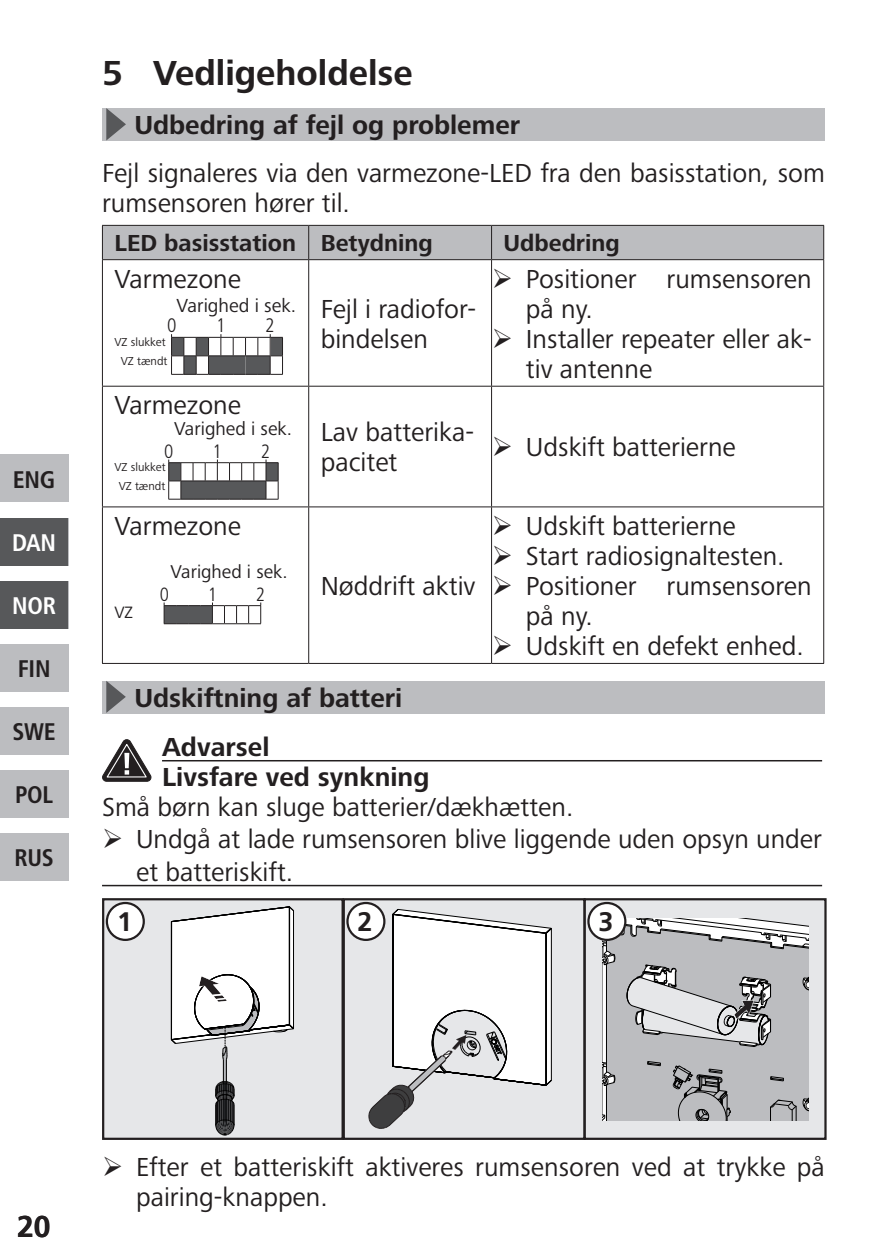
<style>
.page{position:relative;width:893px;height:1259px;background:#fff}
.page>*{position:absolute;margin:0;border:0;box-sizing:border-box;transform-origin:0 0}
.t1{font:700 36px "Frutiger Next LTW1 G";color:#231f20}
.t2{font:700 30px "Frutiger LT Com";color:#231f20}
.dan_nor_Fließtext{font:27px/30px "Frutiger Next LTW1 G";color:#231f20}
.dan_nor_Themenübersc{font:700 27px "Frutiger Next LTW1 G";color:#231f20}
.eng-Fließtext{font:27px "Frutiger Next LTW1 G";color:#231f20}
.dan_nor_Art_der_Gefa{font:700 27px "Frutiger Next LTW1 G";color:#231f20}
.dan_nor_Signalwort{font:700 27px "Frutiger Next LTW1 G";color:#231f20}
.t3{font:700 26.7px "Frutiger LT Com";color:#231f20}
.dan_nor_Fließtext_Bo{font:700 24px "Frutiger Next LTW1 G";color:#231f20}
.t4{font:700 condensed 24px "Frutiger LT Com";letter-spacing:-.01em;color:#231f20}
.t5{font:700 condensed 24px "Frutiger LT Com";letter-spacing:-.01em;color:#fff}
.t6{font:19.5px "Frutiger Next LTW1 G";color:#231f20}
.t7{font:300 condensed 19.5px "Frutiger LT";color:#231f20}
.t8{font:19.2px "Frutiger Next LTW1 G";color:#231f20}
.t9{font:300 condensed 19.2px "Frutiger LT";color:#231f20}
.t10{font:17.1px "Frutiger Next LTW1 G";color:#231f20}
.t11{font:12px/19.5px "Frutiger Next LTW1 G";color:#231f20;text-align:center}
</style>
<div class="page">
<div style="left:0;top:518px;width:68px;height:47px;background:#57585a"></div>
<div style="left:0;top:581px;width:68px;height:47px;background:#57585a"></div>
<div style="left:0;top:644px;width:68px;height:47px;background:#bcbdc0"></div>
<div style="left:0;top:707px;width:68px;height:47px;background:#bcbdc0"></div>
<div style="left:0;top:770px;width:68px;height:47px;background:#bcbdc0"></div>
<div style="left:0;top:455px;width:68px;height:47px;background:#bcbdc0"></div>
<div style="left:0;top:833px;width:68px;height:48px;background:#bcbdc0"></div>
<div style="left:102px;top:108px;width:723px;height:32px;background:#bcbdc0"></div>
<svg style="left:106px;top:108px;width:20px;height:32px"></svg>
<div style="left:102px;top:681px;width:723px;height:32px;background:#bcbdc0"></div>
<svg style="left:106px;top:681px;width:20px;height:32px"></svg>
<hr style="left:162px;top:760px;width:660px;height:1px;background:#231f20">
<hr style="left:102px;top:885px;width:720px;height:1px;background:#231f20">
<svg style="left:102px;top:739px;width:49px;height:42px"></svg>
<div style="left:124px;top:753px;width:5px;height:15px;background:#fff"></div>
<div style="left:103px;top:226px;width:720px;height:33px;background:#bcbdc0"></div>
<hr style="left:102px;top:260px;width:1px;height:126px;background:#231f20">
<hr style="left:308px;top:260px;width:1px;height:126px;background:#231f20">
<hr style="left:491px;top:260px;width:1px;height:126px;background:#231f20">
<hr style="left:823px;top:260px;width:1px;height:126px;background:#231f20">
<hr style="left:102px;top:386px;width:207px;height:1px;background:#231f20">
<hr style="left:102px;top:386px;width:1px;height:120px;background:#231f20">
<hr style="left:309px;top:386px;width:183px;height:1px;background:#231f20">
<hr style="left:308px;top:386px;width:1px;height:120px;background:#231f20">
<hr style="left:492px;top:386px;width:332px;height:1px;background:#231f20">
<hr style="left:491px;top:386px;width:1px;height:120px;background:#231f20">
<hr style="left:823px;top:386px;width:1px;height:120px;background:#231f20">
<hr style="left:102px;top:506px;width:207px;height:1px;background:#231f20">
<hr style="left:102px;top:507px;width:1px;height:156px;background:#231f20">
<hr style="left:309px;top:506px;width:183px;height:1px;background:#231f20">
<hr style="left:308px;top:507px;width:1px;height:156px;background:#231f20">
<hr style="left:492px;top:506px;width:332px;height:1px;background:#231f20">
<hr style="left:491px;top:507px;width:1px;height:156px;background:#231f20">
<hr style="left:823px;top:507px;width:1px;height:156px;background:#231f20">
<hr style="left:102px;top:259px;width:207px;height:1px;background:#231f20">
<hr style="left:102px;top:225px;width:207px;height:1px;background:#231f20">
<hr style="left:102px;top:226px;width:1px;height:33px;background:#231f20">
<hr style="left:309px;top:225px;width:183px;height:1px;background:#231f20">
<hr style="left:308px;top:226px;width:1px;height:33px;background:#231f20">
<hr style="left:492px;top:225px;width:332px;height:1px;background:#231f20">
<hr style="left:491px;top:226px;width:1px;height:33px;background:#231f20">
<hr style="left:823px;top:226px;width:1px;height:33px;background:#231f20">
<hr style="left:309px;top:259px;width:183px;height:1px;background:#231f20">
<hr style="left:492px;top:259px;width:332px;height:1px;background:#231f20">
<hr style="left:102px;top:663px;width:207px;height:1px;background:#231f20">
<hr style="left:309px;top:663px;width:183px;height:1px;background:#231f20">
<hr style="left:492px;top:663px;width:332px;height:1px;background:#231f20">
<svg style="left:171px;top:334px;width:112px;height:41px"></svg>
<svg style="left:168px;top:459px;width:111px;height:41px"></svg>
<svg style="left:164px;top:602px;width:97px;height:22px"></svg>
<div style="left:103px;top:899px;width:240px;height:239px;background:#e6e7e9"></div>
<hr style="left:225px;top:1059px;width:1px;height:66px;background:#a8abaf">
<hr style="left:224px;top:1059px;width:1px;height:66px;background:#9fa3a7">
<hr style="left:223px;top:1059px;width:1px;height:66px;background:#000">
<hr style="left:226px;top:1059px;width:1px;height:66px;background:#000">
<svg style="left:215px;top:1081px;width:20px;height:55px"></svg>
<svg style="left:171px;top:906px;width:123px;height:153px"></svg>
<div style="left:102px;top:898px;width:242px;height:242px;border:2px solid #231f20"></div>
<div style="left:344px;top:899px;width:240px;height:239px;background:#e6e7e9"></div>
<svg style="left:368px;top:909px;width:184px;height:219px"></svg>
<div style="left:343px;top:898px;width:243px;height:242px;border:2px solid #231f20"></div>
<div style="left:347px;top:903px;width:37px;height:37px;background:#fff;border-radius:50%"></div>
<div style="left:346px;top:902px;width:39px;height:39px;border:2px solid #231f20;border-radius:50%"></div>
<div style="left:585px;top:899px;width:240px;height:239px;background:#e6e7e9"></div>
<div style="left:584px;top:898px;width:243px;height:242px;border:2px solid #231f20"></div>
<svg style="left:602px;top:918px;width:207px;height:202px;background:#b4b5b7"></svg>
<div style="left:588px;top:903px;width:37px;height:37px;background:#fff;border-radius:50%"></div>
<div style="left:587px;top:902px;width:39px;height:39px;border:2px solid #231f20;border-radius:50%"></div>
<div style="left:107px;top:903px;width:37px;height:37px;background:#fff;border-radius:50%"></div>
<div style="left:106px;top:902px;width:39px;height:39px;border:2px solid #231f20;border-radius:50%"></div>
<p class="t4" style="left:13px;top:464px;width:44px">ENG</p>
<p class="t5" style="left:12px;top:527px;width:45px">DAN</p>
<p class="t5" style="left:12px;top:590px;width:45px">NOR</p>
<p class="t4" style="left:18px;top:654px;width:34px">FIN</p>
<p class="t4" style="left:12px;top:717px;width:45px">SWE</p>
<p class="t4" style="left:15px;top:780px;width:40px">POL</p>
<p class="t4" style="left:14px;top:843px;width:41px">RUS</p>
<p class="t1" style="left:102px;top:53px;width:312px">5 Vedligeholdelse</p>
<p class="dan_nor_Themenübersc" style="left:134px;top:110px;width:387px">Udbedring af fejl og problemer</p>
<p class="dan_nor_Fließtext" style="left:102px;top:159px;width:724px">Fejl signaleres via den varmezone-LED fra den basisstation, som rumsensoren hører til.</p>
<p class="dan_nor_Fließtext_Bo" style="left:114px;top:229px;width:183px">LED basisstation</p>
<p class="dan_nor_Fließtext_Bo" style="left:321px;top:229px;width:113px">Betydning</p>
<p class="dan_nor_Fließtext_Bo" style="left:504px;top:229px;width:118px">Udbedring</p>
<p class="eng-Fließtext" style="left:114px;top:263px;width:128px">Varmezone</p>
<p class="t7" style="left:167px;top:314px;width:11px">0</p>
<p class="t7" style="left:216px;top:314px;width:11px">1</p>
<p class="t7" style="left:265px;top:314px;width:11px">2</p>
<p class="t11" style="left:114px;top:332px;width:55px">VZ slukket<br>VZ tændt</p>
<p class="dan_nor_Fließtext" style="left:526px;top:264px;width:287px">Positioner rumsensoren på ny.</p>
<p class="dan_nor_Fließtext" style="left:526px;top:324px;width:287px">Installer repeater eller ak&shy;tiv antenne</p>
<p class="t6" style="left:177px;top:294px;width:121px">Varighed i sek.</p>
<p class="dan_nor_Fließtext" style="left:321px;top:294px;width:157px">Fejl i radiofor&shy;bindelsen</p>
<p class="eng-Fließtext" style="left:114px;top:390px;width:128px">Varmezone</p>
<p class="t9" style="left:164px;top:440px;width:11px">0</p>
<p class="t9" style="left:213px;top:440px;width:11px">1</p>
<p class="t9" style="left:261px;top:440px;width:11px">2</p>
<p class="t11" style="left:114px;top:458px;width:53px">VZ slukket<br>VZ tændt</p>
<p class="t8" style="left:174px;top:417px;width:119px">Varighed i sek.</p>
<p class="dan_nor_Fließtext" style="left:321px;top:418px;width:155px">Lav batterika&shy;pacitet</p>
<p class="eng-Fließtext" style="left:114px;top:510px;width:128px">Varmezone</p>
<p class="t8" style="left:170px;top:561px;width:119px">Varighed i sek.</p>
<p class="t10" style="left:114px;top:602px;width:20px">VZ</p>
<p class="t9" style="left:160px;top:583px;width:11px">0</p>
<p class="t9" style="left:208px;top:583px;width:11px">1</p>
<p class="t9" style="left:256px;top:583px;width:11px">2</p>
<p class="dan_nor_Fließtext" style="left:321px;top:572px;width:156px">Nøddrift aktiv</p>
<p class="dan_nor_Themenübersc" style="left:134px;top:682px;width:269px">Udskiftning af batteri</p>
<p class="dan_nor_Fließtext" style="left:526px;top:433px;width:211px">Udskift batterierne</p>
<p class="dan_nor_Fließtext" style="left:526px;top:512px;width:211px">Udskift batterierne</p>
<p class="dan_nor_Fließtext" style="left:526px;top:542px;width:260px">Start radiosignaltesten.</p>
<p class="dan_nor_Fließtext" style="left:526px;top:572px;width:287px">Positioner rumsensoren på ny.</p>
<p class="dan_nor_Fließtext" style="left:526px;top:632px;width:279px">Udskift en defekt enhed.</p>
<p class="dan_nor_Signalwort" style="left:162px;top:731px;width:109px">Advarsel</p>
<p class="dan_nor_Art_der_Gefa" style="left:162px;top:761px;width:269px">Livsfare ved synkning</p>
<p class="dan_nor_Fließtext" style="left:102px;top:792px;width:473px">Små børn kan sluge batterier/dækhætten.</p>
<p class="dan_nor_Fließtext" style="left:136px;top:824px;width:687px;line-height:32.4px">Undgå at lade rumsensoren blive liggende uden opsyn under et batteriskift.</p>
<p class="t3" style="left:117px;top:906px;width:16px">1</p>
<p class="t3" style="left:358px;top:906px;width:16px">2</p>
<p class="t3" style="left:599px;top:906px;width:16px">3</p>
<p class="t2" style="left:17px;top:1208px;width:35px">20</p>
<p class="dan_nor_Fließtext" style="left:136px;top:1152px;width:690px">Efter et batteriskift aktiveres rumsensoren ved at trykke på pairing-knappen.</p>
</div>
